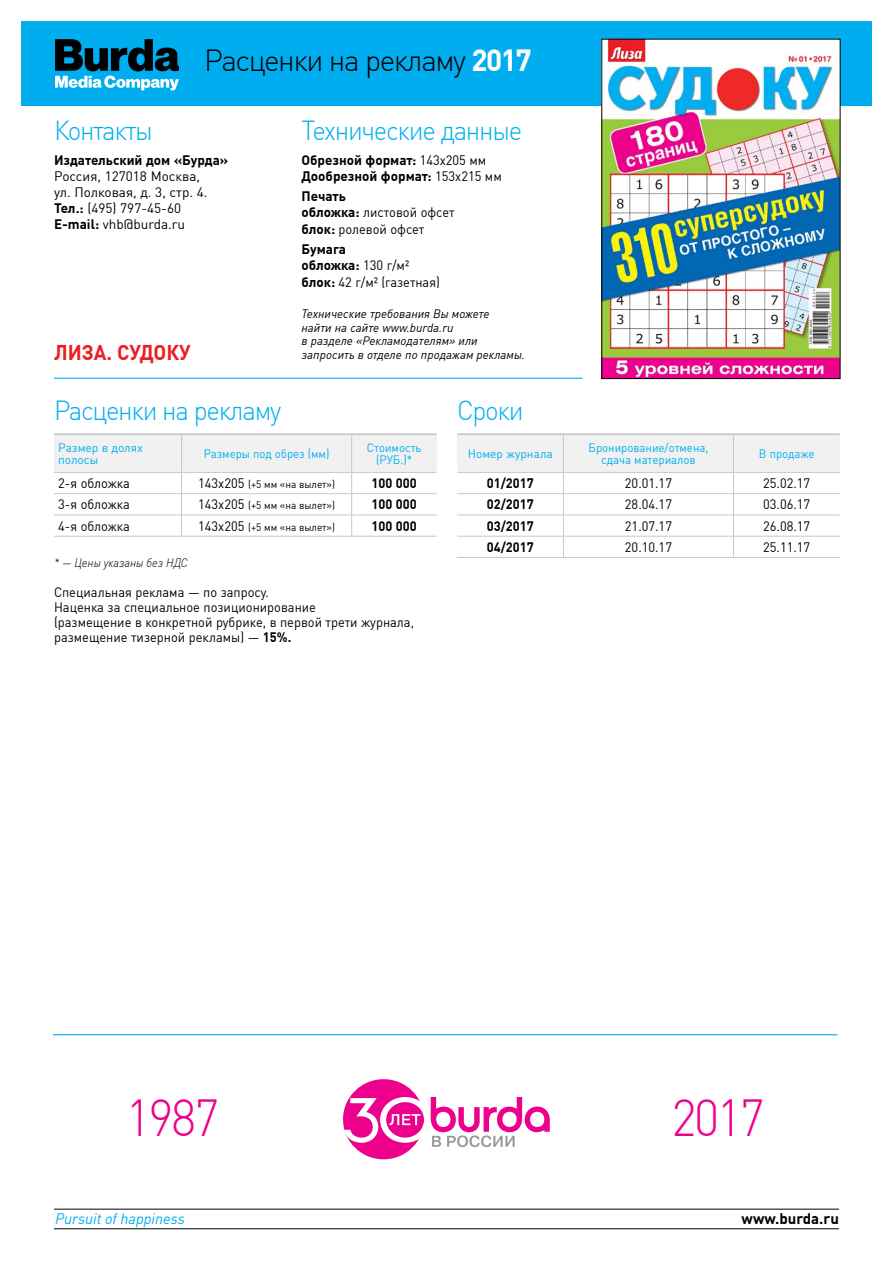
<style>
.page{position:relative;width:893px;height:1263px;background:#fff}
.page>*{position:absolute;margin:0;border:0;box-sizing:border-box;transform-origin:0 0}
.t1{font:300 51px "DIN Offc Pro";letter-spacing:-.05em;color:#ec008c;scale:.96 1}
.t2{font:300 30px "DIN Offc Pro";letter-spacing:-.05em;color:#000}
.t3{font:300 27px "DIN Offc Pro";letter-spacing:-.05em;color:#00aeef;scale:.96 1}
.t4{font:700 21px "DIN Offc Pro";letter-spacing:-.01em;color:#ed1d24;scale:.95 1}
.t5{font:italic 15px "DIN Offc Pro";color:#00aeef}
.t6{font:700 15px "DIN Offc Pro";color:#000}
.t7{font:13.5px/16.2px "DIN Offc Pro";color:#000;scale:.95 1}
.t8{font:13.5px/16.2px "DIN Offc Pro";color:#000}
.t9{font:700 13.5px/16.2px "DIN Offc Pro";color:#000}
.t10{font:700 13.5px "DIN Offc Pro";color:#000;scale:.95 1}
.t11{font:italic 12px/13.5px "DIN Offc Pro";color:#000}
.t12{font:12px/12px "DIN Offc Pro";color:#00aeef;text-align:center;scale:.95 1}
.t13{font:12px/12px "DIN Offc Pro";color:#00aeef}
.t14{font:italic 300 12px "DIN Offc Pro";color:#000;scale:.95 1}
.t15{font:10.5px "DIN Offc Pro";color:#000;scale:.95 1}
.s1{font-weight:700;color:#fff}
.s2{font-weight:700}
.s3{font-weight:400}
.s4{font-size:13.5px}
</style>
<div class="page">
<div style="left:21px;top:21px;width:851px;height:85px;background:#00aeef"></div>
<hr style="left:54px;top:1209px;width:785px;height:1px;background:#000">
<hr style="left:54px;top:1228px;width:785px;height:1px;background:#000">
<svg style="left:55px;top:39px;width:124px;height:51px"></svg>
<hr style="left:53px;top:1034px;width:785px;height:1px;background:#00aeef">
<div style="left:343px;top:1079px;width:81px;height:80px;background:#ec008c;border-radius:50%"></div>
<svg style="left:344px;top:1097px;width:206px;height:50px"></svg>
<svg style="left:54px;top:434px;width:383px;height:102px"></svg>
<hr style="left:54px;top:536px;width:128px;height:1px;background:#c7c8ca">
<hr style="left:182px;top:536px;width:170px;height:1px;background:#c7c8ca">
<hr style="left:352px;top:536px;width:85px;height:1px;background:#c7c8ca">
<svg style="left:457px;top:435px;width:383px;height:122px"></svg>
<hr style="left:457px;top:557px;width:106px;height:1px;background:#c7c8ca">
<hr style="left:563px;top:557px;width:170px;height:1px;background:#c7c8ca">
<hr style="left:733px;top:557px;width:107px;height:1px;background:#c7c8ca">
<hr style="left:457px;top:434px;width:106px;height:1px;background:#a7a9ac">
<hr style="left:563px;top:434px;width:170px;height:1px;background:#a7a9ac">
<hr style="left:733px;top:434px;width:107px;height:1px;background:#a7a9ac">
<hr style="left:563px;top:434px;width:1px;height:38px;background:#c7c8ca">
<hr style="left:733px;top:434px;width:1px;height:38px;background:#c7c8ca">
<hr style="left:457px;top:472px;width:106px;height:1px;background:#c7c8ca">
<hr style="left:563px;top:472px;width:170px;height:1px;background:#c7c8ca">
<hr style="left:733px;top:472px;width:107px;height:1px;background:#c7c8ca">
<hr style="left:54px;top:378px;width:528px;height:1px;background:#00aeef">
<img style="left:604px;top:41px;width:234px;height:336px">
<h2 class="t2" style="left:204px;top:37px;width:329px">Расценки на рекламу <span class="s1">2017</span></h2>
<h3 class="t3" style="left:54px;top:109px;width:104px">Контакты</h3>
<p class="t9" style="left:54px;top:150px;width:176px">Издательский дом «Бурда»</p>
<p class="t8" style="left:54px;top:166px;width:155px">Россия, 127018 Москва, ул. Полковая, д. 3, стр. 4.<br><span class="s2">Тел.:</span> (495) 797-45-60<br><span class="s2">E-mail:</span> vhb@burda.ru</p>
<h3 class="t4" style="left:54px;top:335px;width:146px">ли за. судо ку</h3>
<h3 class="t3" style="left:301px;top:109px;width:231px">Технические данные</h3>
<p class="t9" style="left:301px;top:150px;width:202px">Обрезной формат: <span class="s3">143x205 мм<br></span>Дообрезной формат: <span class="s3">153x215 мм</span></p>
<p class="t7" style="left:301px;top:187px;width:163px"><span class="s2">Печать<br>обложка:</span> листовой офсет <span class="s2">блок:</span> ролевой офсет</p>
<p class="t7" style="left:301px;top:240px;width:147px"><span class="s2">Бумага<br>обложка:</span> 130 г/м² <span class="s2">блок:</span> 42 г/м² (газетная)</p>
<p class="t11" style="left:301px;top:306px;width:225px">Технические требования Вы можете<br>найти на сайте www.burda.ru<br>в разделе «Рекламодателям» или запросить в отделе по продажам рекламы.</p>
<h3 class="t3" style="left:54px;top:390px;width:238px">Расценки на рекламу</h3>
<h3 class="t3" style="left:457px;top:390px;width:71px">Сроки</h3>
<p class="t13" style="left:58px;top:440px;width:86px">Размер в долях полосы</p>
<p class="t12" style="left:204px;top:446px;width:134px">Размеры под обрез (мм)</p>
<p class="t12" style="left:367px;top:440px;width:59px">Стоимость (руб.)*</p>
<p class="t7" style="left:58px;top:474px;width:77px">2-я обложка</p>
<p class="t15" style="left:198px;top:476px;width:145px"><span class="s4">143x205</span> (+5 мм «на вылет»)</p>
<p class="t10" style="left:372px;top:472px;width:49px">100 000</p>
<p class="t7" style="left:58px;top:495px;width:77px">3-я обложка</p>
<p class="t15" style="left:198px;top:497px;width:145px"><span class="s4">143x205</span> (+5 мм «на вылет»)</p>
<p class="t10" style="left:372px;top:493px;width:49px">100 000</p>
<p class="t7" style="left:58px;top:516px;width:77px">4-я обложка</p>
<p class="t15" style="left:198px;top:519px;width:145px"><span class="s4">143x205</span> (+5 мм «на вылет»)</p>
<p class="t10" style="left:372px;top:515px;width:49px">100 000</p>
<p class="t14" style="left:54px;top:553px;width:142px">* — Цены указаны без НДС</p>
<p class="t7" style="left:54px;top:583px;width:381px;line-height:15px">Специальная реклама — по запросу.<br>Наценка за специальное позиционирование<br>(размещение в конкретной рубрике, в первой трети журнала, размещение тизерной рекламы) — <span class="s2">15%.</span></p>
<p class="t13" style="left:468px;top:446px;width:87px">Номер журнала</p>
<p class="t12" style="left:588px;top:440px;width:128px">Бронирование/отмена, сдача материалов</p>
<p class="t12" style="left:759px;top:446px;width:60px">В продаже</p>
<p class="t10" style="left:487px;top:472px;width:51px">01/2017</p>
<p class="t7" style="left:625px;top:474px;width:51px">20.01.17</p>
<p class="t7" style="left:763px;top:474px;width:51px">25.02.17</p>
<p class="t10" style="left:487px;top:493px;width:51px">02/2017</p>
<p class="t7" style="left:625px;top:495px;width:51px">28.04.17</p>
<p class="t7" style="left:763px;top:495px;width:51px">03.06.17</p>
<p class="t10" style="left:487px;top:515px;width:51px">03/2017</p>
<p class="t7" style="left:625px;top:516px;width:51px">21.07.17</p>
<p class="t7" style="left:763px;top:516px;width:51px">26.08.17</p>
<p class="t10" style="left:487px;top:536px;width:51px">04/2017</p>
<p class="t7" style="left:625px;top:538px;width:51px">20.10.17</p>
<p class="t7" style="left:763px;top:538px;width:51px">25.11.17</p>
<h1 class="t1" style="left:126px;top:1078px;width:99px">1987</h1>
<h1 class="t1" style="left:671px;top:1078px;width:99px">2017</h1>
<p class="t5" style="left:55px;top:1206px;width:131px">Pursuit of happiness</p>
<p class="t6" style="left:742px;top:1206px;width:99px">www.burda.ru</p>
</div>
